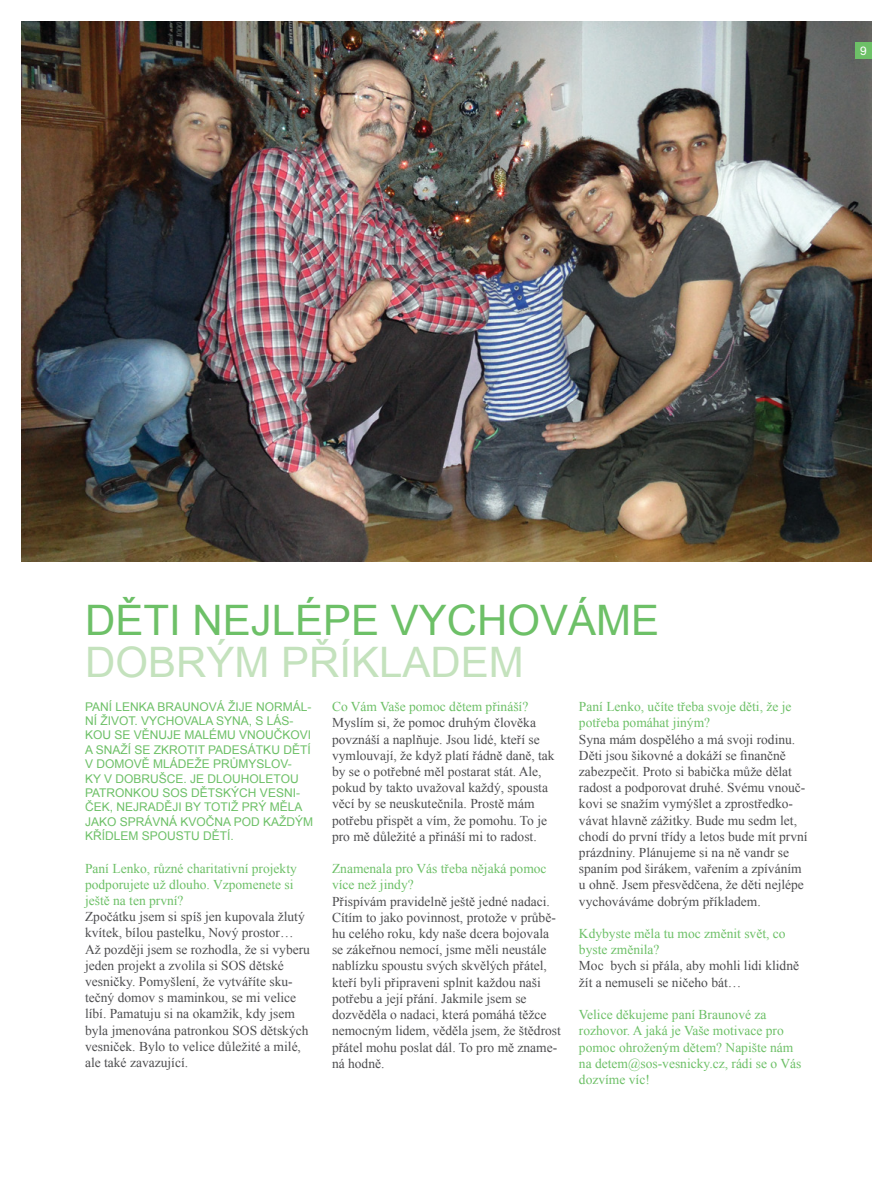
<style>
.page{position:relative;width:893px;height:1191px;background:#fff}
.page>*{position:absolute;margin:0;border:0;box-sizing:border-box;transform-origin:0 0}
.t1{font:42px "Arial";color:#6dc067}
.t2{font:42px "Arial";color:#c4e2bd}
.t3{font:13.5px/16.2px "Times New Roman";color:#4d4d4f}
.t4{font:13.5px/16.2px "Times New Roman";color:#6dc067}
.t5{font:12px/14.4px "Arial";color:#6dc067}
.t6{font:12px "Arial";letter-spacing:.085em;color:#6dc067}
.t7{font:12px "Helvetica Neue CE";color:#fff}
</style>
<div class="page">
<img style="left:21px;top:21px;width:851px;height:540px">
<div style="left:855px;top:43px;width:17px;height:16px;background:#6dc067"></div>
<p class="t7" style="left:860px;top:44px;width:8px">9</p>
<h1 class="t1" style="left:85px;top:592px;width:570px">DĚTI NEJLÉPE VYCHOVÁME</h1>
<h1 class="t2" style="left:85px;top:634px;width:440px">DOBRÝM PŘÍKLADEM</h1>
<p class="t5" style="left:85px;top:699px;width:55px">PANÍ LENKA</p>
<p class="t5" style="left:158px;top:699px;width:27px">BRAUNOV</p>
<p class="t5" style="left:217px;top:699px;width:96px">Á ŽIJ E NO RMÁL-</p>
<p class="t5" style="left:85px;top:713px;width:24px">NÍ ŽIVOT</p>
<p class="t5" style="left:134px;top:713px;width:32px">. VYCHOVA</p>
<p class="t5" style="left:199px;top:713px;width:96px">LA SYNA, S LÁS-</p>
<p class="t5" style="left:85px;top:728px;width:10px">KOU</p>
<p class="t5" style="left:114px;top:728px;width:29px">SE VĚNUJ</p>
<p class="t5" style="left:173px;top:728px;width:75px">E MALÉMU VNOUČKOVI</p>
<p class="t5" style="left:85px;top:742px;width:20px">A SNAŽ</p>
<p class="t5" style="left:128px;top:742px;width:58px">Í SE ZKROTIT</p>
<p class="t5" style="left:208px;top:742px;width:9px">PAD</p>
<p class="t5" style="left:232px;top:742px;width:33px">ESÁTKU</p>
<p class="t5" style="left:283px;top:742px;width:9px">DĚT</p>
<p class="t5" style="left:307px;top:742px;width:5px">Í</p>
<p class="t5" style="left:85px;top:757px;width:9px">VDOMOVĚ</p>
<p class="t5" style="left:85px;top:757px;width:208px;text-indent:68px">MLÁDEŽE PRŮMYSLOV-<br>KY V DOBRUŠCE. JE DLOUHO</p>
<p class="t5" style="left:259px;top:771px;width:24px">LETOU</p>
<p class="t5" style="left:85px;top:785px;width:40px">PATRONKOU</p>
<p class="t5" style="left:163px;top:785px;width:38px">SOS DĚTSK</p>
<p class="t5" style="left:231px;top:785px;width:70px">ÝCH VESNI-</p>
<p class="t6" style="left:85px;top:799px;width:71px">ČEK, NEJRADĚJI</p>
<p class="t5" style="left:185px;top:800px;width:27px">BY TOTIŽ</p>
<p class="t5" style="left:242px;top:800px;width:61px">PRÝ MĚ LA</p>
<p class="t5" style="left:85px;top:814px;width:9px">JAKO</p>
<p class="t5" style="left:120px;top:814px;width:70px">SP RÁVN Á KVOČNA</p>
<p class="t5" style="left:234px;top:814px;width:10px">POD</p>
<p class="t5" style="left:263px;top:814px;width:9px">KAŽD</p>
<p class="t5" style="left:295px;top:814px;width:18px">ÝM</p>
<p class="t5" style="left:85px;top:829px;width:66px">KŘÍDLEM SPOUSTU</p>
<p class="t5" style="left:203px;top:829px;width:9px">DĚT</p>
<p class="t5" style="left:227px;top:829px;width:8px">Í.</p>
<p class="t4" style="left:85px;top:859px;width:213px">Paní Lenko, různé charitativní projekty podporujete už dlouho. Vzpomenete si ještě na ten první?</p>
<p class="t3" style="left:85px;top:908px;width:226px">Zpočátku jsem si spíš jen kupovala žlutý kvítek, bílou pastelku, Nový prostor… Až později jsem se rozhodla, že si vyberu jeden projekt a zvolila si SOS dětské vesničky. Pomyšlení, že vytváříte sku&shy;tečný domov s maminkou, se mi velice líbí. Pamatuju si na okamžik, kdy jsem byla jmenována patronkou SOS dětských vesniček. Bylo to velice důležité a milé, ale také zavazující.</p>
<p class="t4" style="left:332px;top:698px;width:198px">Co Vám Vaše pomoc dětem přináší?</p>
<p class="t3" style="left:332px;top:714px;width:224px">Myslím si, že pomoc druhým člověka povznáší a naplňuje. Jsou lidé, kteří se vymlouvají, že když platí řádně daně, tak by se o potřebné měl postarat stát. Ale, pokud by takto uvažoval každý, spousta věcí by se neuskutečnila. Prostě mám potřebu přispět a vím, že pomohu. To je pro mě důležité a přináší mi to radost.</p>
<p class="t4" style="left:332px;top:860px;width:216px">Znamenala pro Vás třeba nějaká pomoc více než jindy?</p>
<p class="t3" style="left:332px;top:893px;width:230px">Přispívám pravidelně ještě jedné nadaci.<br>Cítím to jako povinnost, protože v průbě&shy;hu celého roku, kdy naše dcera bojovala se zákeřnou nemocí, jsme měli neustále nablízku spoustu svých skvělých přátel, kteří byli připraveni splnit každou naši potřebu a její přání. Jakmile jsem se dozvěděla o nadaci, která pomáhá těžce nemocným lidem, věděla jsem, že štědrost přátel mohu poslat dál. To pro mě zname&shy;ná hodně.</p>
<p class="t4" style="left:579px;top:698px;width:214px">Paní Lenko, učíte třeba svoje děti, že je potřeba pomáhat jiným?</p>
<p class="t3" style="left:579px;top:731px;width:230px">Syna mám dospělého a má svoji rodinu.<br>Děti jsou šikovné a dokáží se finančně zabezpečit. Proto si babička může dělat radost a podporovat druhé. Svému vnouč&shy;kovi se snažím vymýšlet a zprostředko&shy;vávat hlavně zážitky. Bude mu sedm let, chodí do první třídy a letos bude mít první prázdniny. Plánujeme si na ně vandr se spaním pod širákem, vařením a zpíváním u ohně. Jsem přesvědčena, že děti nejlépe vychováváme dobrým příkladem.</p>
<p class="t4" style="left:579px;top:925px;width:208px">Kdybyste měla tu moc změnit svět, co byste změnila?</p>
<p class="t3" style="left:579px;top:957px;width:222px">Moc bych si přála, aby mohli lidi klidně žít a nemuseli se ničeho bát…</p>
<p class="t4" style="left:579px;top:1006px;width:224px">Velice děkujeme paní Braunové za rozhovor. A jaká je Vaše motivace pro pomoc ohroženým dětem? Napište nám na detem@sos-vesnicky.cz, rádi se o Vás dozvíme víc!</p>
</div>
